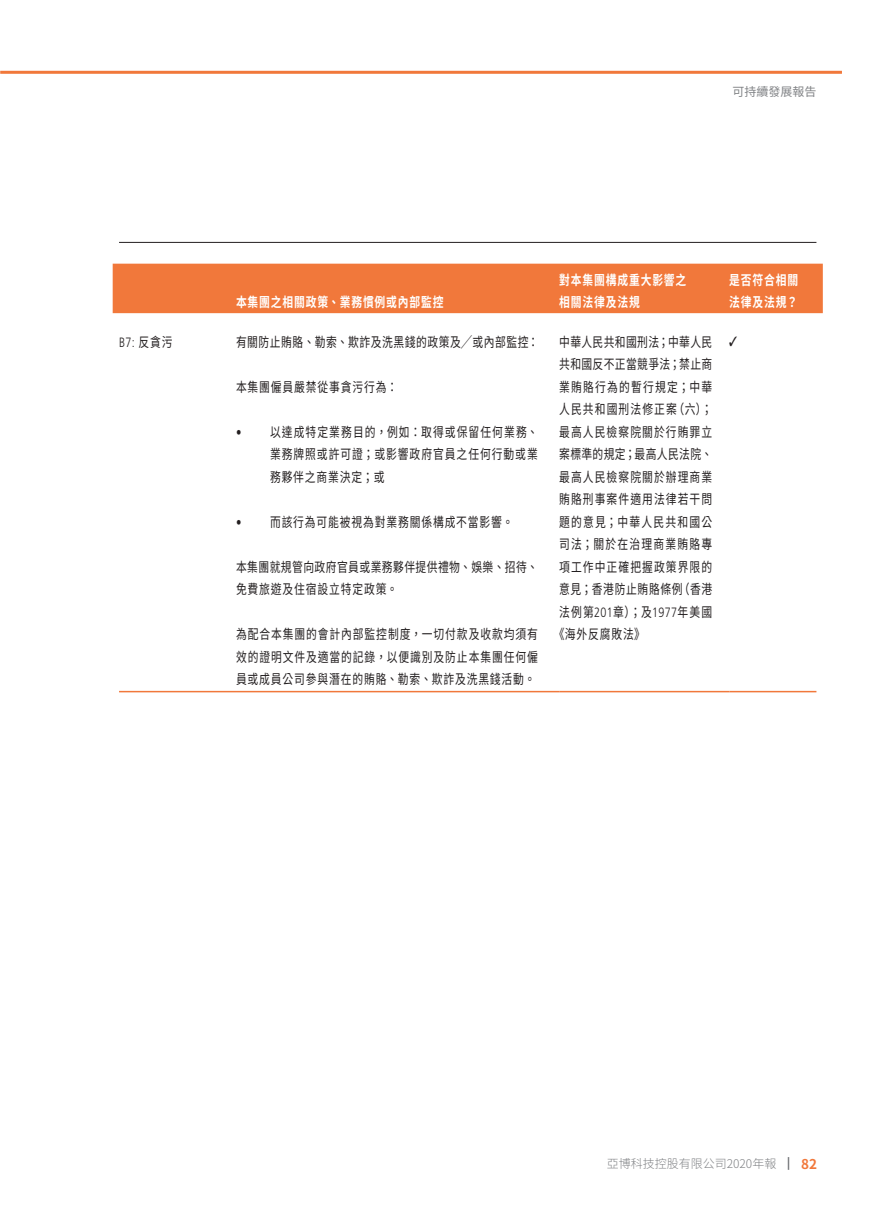
<style>
.page{position:relative;width:893px;height:1212px;background:#fff}
.page>*{position:absolute;margin:0;border:0;box-sizing:border-box;transform-origin:0 0}
._50_Table_txt{font:13.5px/22.5px "Source Han Sans TC";letter-spacing:.08em;color:#231f20;scale:.8 1}
._50_Table_txt-2{font:13.5px "Source Han Sans TC";letter-spacing:.1em;color:#231f20;scale:.8 1}
._50_Table_txt-3{font:13.5px/22.5px "Source Han Sans TC";letter-spacing:.03em;color:#231f20;text-align:right;scale:.8 1}
._50_Table_txt-4{font:700 13.5px "Source Han Sans TC";letter-spacing:.08em;color:#fff;scale:.8 1}
._50_Table_txt-5{font:13.5px/22.5px "Source Han Sans TC";letter-spacing:.04em;color:#231f20;scale:.8 1}
._50_Table_txt-6{font:13.5px "Source Han Sans TC";letter-spacing:.05em;color:#231f20;scale:.8 1}
._50_Table_txt-7{font:13.5px "Source Han Sans TC";letter-spacing:.11em;color:#231f20;scale:.8 1}
._50_Table_txt-8{font:13.5px "Source Han Sans TC";letter-spacing:.06em;color:#231f20;scale:.8 1}
._50_Table_txt-9{font:300 13.5px "Frutiger LT Std";color:#231f20;scale:.8 1}
.t1{font:700 13.5px "Source Han Sans CN";color:#f1783b}
.t2{font:300 12px "Source Han Sans CN";color:#808285}
.t3{font:12px "Source Han Sans CN";color:#808285}
.s1{font-family:"Source Han Sans TC";font-weight:400}
.s2{font-family:"Frutiger LT Std";font-weight:300}
</style>
<div class="page">
<hr style="left:0;top:71px;width:842px;height:3px;background:#f1783b">
<svg style="left:788px;top:1157px;width:1px;height:13px"></svg>
<hr style="left:119px;top:242px;width:697px;height:1px;background:#231f20">
<div style="left:113px;top:264px;width:710px;height:49px;background:#f1783b"></div>
<hr style="left:119px;top:691px;width:117px;height:1px;background:#f1783b">
<hr style="left:236px;top:691px;width:323px;height:1px;background:#f1783b">
<hr style="left:559px;top:691px;width:170px;height:1px;background:#f1783b">
<hr style="left:729px;top:691px;width:87px;height:1px;background:#f1783b">
<p class="t3" style="left:732px;top:84px;width:85px">可持續發展報告</p>
<p class="_50_Table_txt-9" style="left:119px;top:334px;width:69px">B7: <span class="s1">反貪污</span></p>
<p class="_50_Table_txt-4" style="left:236px;top:294px;width:261px">本集團之相關政策、業務慣例或內部監控</p>
<p class="_50_Table_txt-6" style="left:236px;top:334px;width:380px">有關防止賄賂、勒索、欺詐及洗黑錢的政策及╱或內部監控：</p>
<p class="_50_Table_txt" style="left:236px;top:376px;width:204px">本集團僱員嚴禁從事貪污行為：</p>
<p class="_50_Table_txt-2" style="left:270px;top:424px;width:336px">以達成特定業務目的，例如：取得或保留任何業務、</p>
<p class="_50_Table_txt-9" style="left:236px;top:424px;width:8px">•</p>
<p class="_50_Table_txt" style="left:270px;top:443px;width:336px">業務牌照或許可證；或影響政府官員之任何行動或業務夥伴之商業決定；或</p>
<p class="_50_Table_txt" style="left:270px;top:511px;width:305px">而該行為可能被視為對業務關係構成不當影響。</p>
<p class="_50_Table_txt-9" style="left:236px;top:514px;width:8px">•</p>
<p class="_50_Table_txt-5" style="left:236px;top:556px;width:379px">本集團就規管向政府官員或業務夥伴提供禮物、娛樂、招待、免費旅遊及住宿設立特定政策。</p>
<p class="_50_Table_txt" style="left:236px;top:623px;width:379px;text-align:justify">為配合本集團的會計內部監控制度，一切付款及收款均須有效的證明文件及適當的記錄，以便識別及防止本集團任何僱員或成員公司參與潛在的賄賂、勒索、欺詐及洗黑錢活動。</p>
<p class="_50_Table_txt-4" style="left:559px;top:272px;width:161px">對本集團構成重大影響之</p>
<p class="_50_Table_txt-4" style="left:559px;top:294px;width:102px">相關法律及法規</p>
<p class="_50_Table_txt-3" style="left:559px;top:331px;width:193px">中華人民共和國刑法；中華人民共和國反不正當競爭法；禁止商業賄賂行為的暫行規定；中華（六 ;(</p>
<p class="_50_Table_txt-2" style="left:559px;top:402px;width:149px">人民共和國刑法修正案</p>
<p class="_50_Table_txt-2" style="left:559px;top:424px;width:193px">最高人民檢察院關於行賄罪立</p>
<p class="_50_Table_txt-3" style="left:559px;top:443px;width:193px">案標準的規定；最高人民法院、</p>
<p class="_50_Table_txt-2" style="left:559px;top:469px;width:193px">最高人民檢察院關於辦理商業</p>
<p class="_50_Table_txt-2" style="left:559px;top:492px;width:193px">賄賂刑事案件適用法律若干問</p>
<p class="_50_Table_txt-7" style="left:559px;top:514px;width:193px">題的意見；中華人民共和國公</p>
<p class="_50_Table_txt-7" style="left:559px;top:537px;width:193px">司法；關於在治理商業賄賂專</p>
<p class="_50_Table_txt-2" style="left:559px;top:559px;width:193px">項工作中正確把握政策界限的</p>
<p class="_50_Table_txt" style="left:679px;top:578px;width:43px">（香港</p>
<p class="_50_Table_txt-8" style="left:559px;top:582px;width:156px">意見；香港防止賄賂條例</p>
<p class="_50_Table_txt" style="left:559px;top:601px;width:193px">法例第<span class="s2">201</span>章）；及<span class="s2">1977</span>年美國</p>
<p class="_50_Table_txt" style="left:554px;top:623px;width:116px">《海外反腐敗法《</p>
<p class="_50_Table_txt-4" style="left:729px;top:272px;width:88px">是否符合相關</p>
<p class="_50_Table_txt-4" style="left:729px;top:294px;width:87px">法律及法規?</p>
<p class="t2" style="left:607px;top:1157px;width:171px">亞博科技控股有限公司2020年報</p>
<p class="t1" style="left:801px;top:1156px;width:17px">82</p>
</div>
